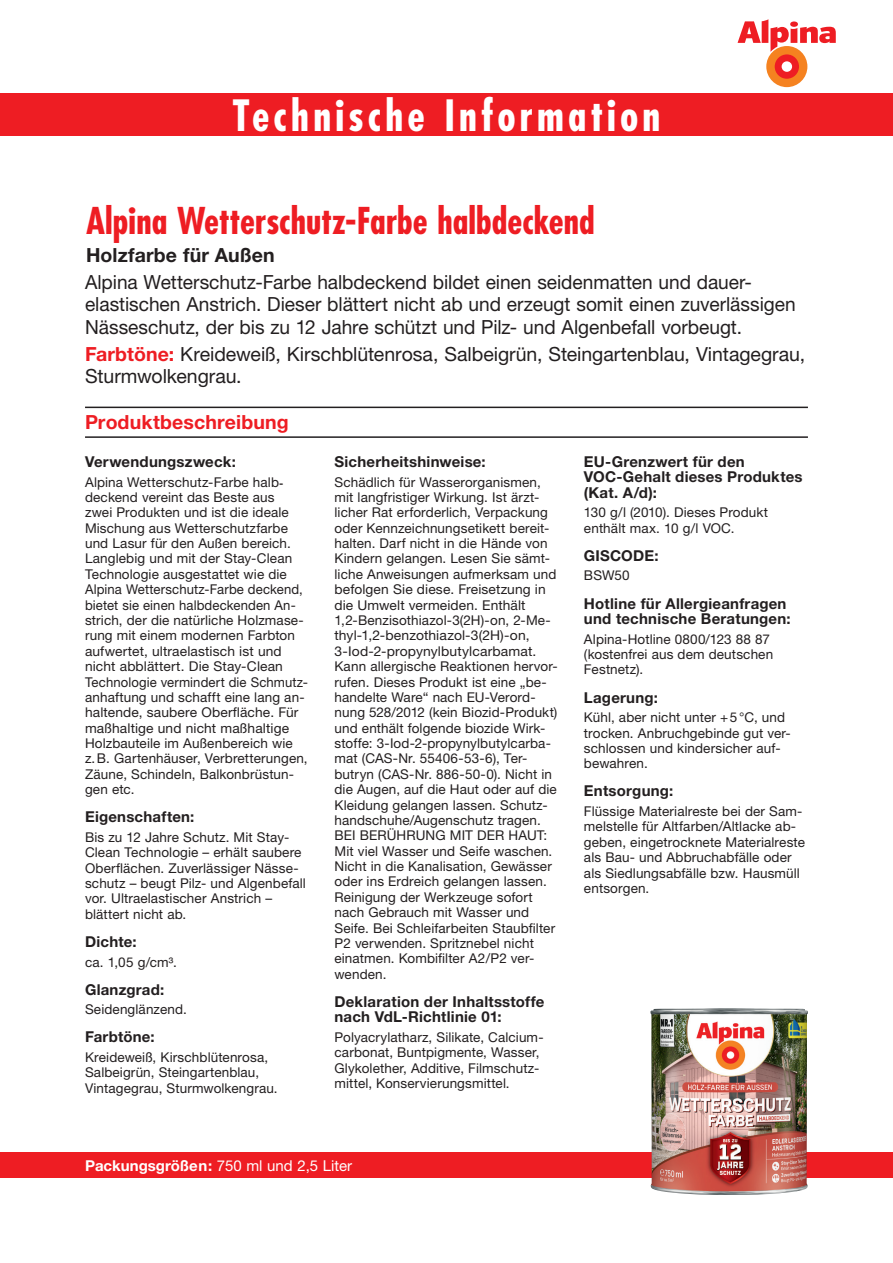
<style>
.page{position:relative;width:893px;height:1263px;background:#fff}
.page>*{position:absolute;margin:0;border:0;box-sizing:border-box;transform-origin:0 0}
.t1{font:700 condensed 42px "Futura Std";letter-spacing:.095em;color:#fff}
.t2{font:700 condensed 36px "Futura Std";color:#ee1d23}
.t3{font:19.5px/22.5px "Helvetica Neue LT Std";letter-spacing:-.005em;color:#231f20}
.t4{font:700 19.5px "Helvetica Neue LT Std";letter-spacing:.005em;color:#ee1d23}
.t5{font:700 19.5px "Helvetica Neue LT Std";letter-spacing:.005em;color:#231f20}
.t6{font:700 15px/15.3px "Helvetica Neue LT Std";letter-spacing:.015em;color:#231f20}
.t7{font:15px "Helvetica Neue LT Std";color:#fff}
.t8{font:13.5px/15.5px "Helvetica Neue LT Std";letter-spacing:.01em;color:#231f20}
.s1{font-weight:700;color:#ee1d23}
.s2{font-weight:700}
</style>
<div class="page">
<div style="left:0;top:1152px;width:893px;height:26px;background:#ee1d23"></div>
<div style="left:0;top:94px;width:893px;height:42px;background:#ee1d23"></div>
<hr style="left:85px;top:436px;width:723px;height:2px;background:#231f20">
<hr style="left:85px;top:407px;width:723px;height:1px;background:#231f20">
<div style="left:766px;top:46px;width:41px;height:41px;background:#f58220;border-radius:50%"></div>
<div style="left:775px;top:54px;width:24px;height:25px;background:#ee1d23;border-radius:50%"></div>
<div style="left:782px;top:61px;width:10px;height:11px;background:#fff;border-radius:50%"></div>
<svg style="left:738px;top:19px;width:98px;height:33px"></svg>
<img style="left:650px;top:1008px;width:158px;height:187px">
<h1 class="t1" style="left:233px;top:89px;width:429px">Technische Information</h1>
<h2 class="t2" style="left:86px;top:198px;width:510px">Alpina Wetterschutz-Farbe halbdeckend</h2>
<h3 class="t5" style="left:86px;top:243px;width:190px">Holzfarbe für Außen</h3>
<p class="t3" style="left:85px;top:270px;width:712px">Alpina Wetterschutz-Farbe halbdeckend bildet einen seidenmatten und dauer&shy;elastischen Anstrich. Dieser blättert nicht ab und erzeugt somit einen zuverlässigen<br>Nässeschutz, der bis zu 12 Jahre schützt und Pilz- und Algenbefall vorbeugt.</p>
<h3 class="t3" style="left:85px;top:342px;width:722px"><span class="s1">Farbtöne:</span> Kreideweiß, Kirschblütenrosa, Salbeigrün, Steingartenblau, Vintagegrau,<br>Sturmwolkengrau.</h3>
<h3 class="t4" style="left:85px;top:410px;width:205px">Produktbeschreibung</h3>
<p class="t6" style="left:85px;top:454px;width:152px">Verwendungszweck:</p>
<p class="t8" style="left:85px;top:474px;width:224px">Alpina Wetterschutz-Farbe halb&shy;deckend vereint das Beste aus<br>zwei Produkten und ist die ideale Mischung aus Wetterschutzfarbe und Lasur für den Außen bereich.<br>Langlebig und mit der Stay-Clean Technologie ausgestattet wie die Alpina Wetterschutz-Farbe deckend, bietet sie einen halbdeckenden An&shy;strich, der die natürliche Holzmase&shy;rung mit einem modernen Farbton aufwertet, ultraelastisch ist und nicht abblättert. Die Stay-Clean Technologie vermindert die Schmutz--- anhaftung und schafft eine lang an&shy;haltende, saubere Oberfläche. Für maßhaltige und nicht maßhaltige Holzbauteile im Außenbereich wie z.B. Gartenhäuser, Verbretterungen, Zäune, Schindeln, Balkonbrüstun&shy;gen etc.</p>
<p class="t6" style="left:85px;top:809px;width:111px">Eigenschaften:</p>
<p class="t8" style="left:85px;top:829px;width:222px">Bis zu 12 Jahre Schutz. Mit Stay-<br>Clean Technologie – erhält saubere<br>Oberflächen. Zuverlässiger Nässe&shy;schutz – beugt Pilz- und Algenbefall vor. Ultraelastischer Anstrich – blättert nicht ab.</p>
<p class="t6" style="left:85px;top:933px;width:53px">Dichte:</p>
<p class="t8" style="left:85px;top:954px;width:93px">ca. 1,05 g/cm³.</p>
<p class="t6" style="left:85px;top:981px;width:81px">Glanzgrad:</p>
<p class="t8" style="left:85px;top:1001px;width:103px">Seidenglänzend.</p>
<p class="t6" style="left:85px;top:1029px;width:71px">Farbtöne:</p>
<p class="t8" style="left:85px;top:1049px;width:194px">Kreideweiß, Kirschblütenrosa,<br>Salbeigrün, Steingartenblau,<br>Vintagegrau, Sturmwolkengrau.</p>
<p class="t6" style="left:334px;top:454px;width:153px">Sicherheitshinweise:</p>
<p class="t8" style="left:334px;top:474px;width:225px">Schädlich für Wasserorganismen, mit langfristiger Wirkung. Ist ärzt&shy;licher Rat erforderlich, Verpackung oder Kennzeichnungsetikett bereit&shy;halten. Darf nicht in die Hände von Kindern gelangen. Lesen Sie sämt&shy;liche Anweisungen aufmerksam und befolgen Sie diese. Freisetzung in die Umwelt vermeiden. Enthält 1,2-Benzisothiazol-3(2H)-on, 2-Me&shy;thyl-1,2-benzothiazol-3(2H)-on, 3-Iod-2-propynylbutylcarbamat.<br>Kann allergische Reaktionen hervor&shy;rufen. Dieses Produkt ist eine „be&shy;handelte Ware“ nach EU-Verord&shy;nung 528/2012 (kein Biozid-Produkt) und enthält folgende biozide Wirk&shy;stoffe: 3-Iod-2-propynylbutylcarba&shy;mat (CAS-Nr. 55406-53-6), Ter&shy;butryn (CAS-Nr. 886-50-0). Nicht in die Augen, auf die Haut oder auf die Kleidung gelangen lassen. Schutz&shy;handschuhe/Augenschutz tragen.<br>BEI BERÜHRUNG MIT DER HAUT:<br>Mit viel Wasser und Seife waschen.<br>Nicht in die Kanalisation, Gewässer oder ins Erdreich gelangen lassen.<br>Reinigung der Werkzeuge sofort nach Gebrauch mit Wasser und Seife. Bei Schleifarbeiten Staubfilter P2 verwenden. Spritznebel nicht einatmen. Kombifilter A2/P2 ver&shy;wenden.</p>
<p class="t6" style="left:334px;top:993px;width:212px">Deklaration der Inhaltsstoffe nach VdL-Richtlinie 01:</p>
<p class="t8" style="left:334px;top:1029px;width:211px">Polyacrylatharz, Silikate, Calcium&shy;carbonat, Buntpigmente, Wasser, Glykolether, Additive, Filmschutz&shy;mittel, Konservierungsmittel.</p>
<p class="t7" style="left:85px;top:1156px;width:269px"><span class="s2">Packungsgrößen:</span> 750 ml und 2,5 Liter</p>
<p class="t6" style="left:584px;top:454px;width:220px">EU-Grenzwert für den<br>VOC-Gehalt dieses Produktes (Kat. A/d):</p>
<p class="t8" style="left:584px;top:505px;width:186px">130 g/l (2010). Dieses Produkt enthält max. 10 g/l VOC.</p>
<p class="t6" style="left:584px;top:547px;width:76px">GISCODE:</p>
<p class="t8" style="left:584px;top:568px;width:47px">BSW50</p>
<p class="t6" style="left:584px;top:595px;width:208px">Hotline für Allergieanfragen und technische Beratungen:</p>
<p class="t8" style="left:584px;top:631px;width:191px">Alpina-Hotline 0800/123 88 87 (kostenfrei aus dem deutschen<br>Festnetz).</p>
<p class="t6" style="left:584px;top:689px;width:75px">Lagerung:</p>
<p class="t8" style="left:584px;top:709px;width:208px">Kühl, aber nicht unter +5°C, und trocken. Anbruchgebinde gut ver&shy;schlossen und kindersicher auf&shy;bewahren.</p>
<p class="t6" style="left:584px;top:783px;width:91px">Entsorgung:</p>
<p class="t8" style="left:584px;top:803px;width:222px">Flüssige Materialreste bei der Sam&shy;melstelle für Altfarben/Altlacke ab&shy;geben, eingetrocknete Materialreste als Bau- und Abbruchabfälle oder als Siedlungsabfälle bzw. Hausmüll entsorgen.</p>
</div>
